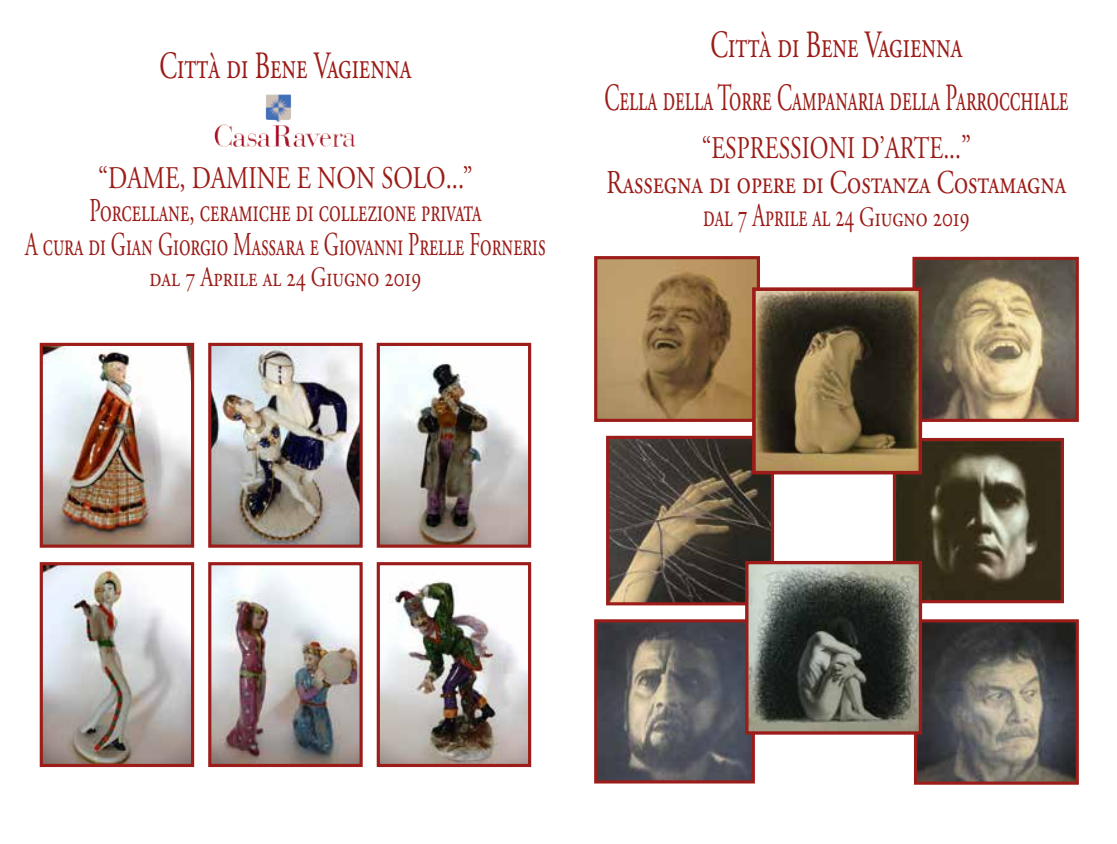
<style>
.page{position:relative;width:1117px;height:844px;background:#fff}
.page>*{position:absolute;margin:0;border:0;box-sizing:border-box;transform-origin:0 0}
.t1{font:38.5px/53.7px "Adobe Garamond Regular SC";color:#9b1c18;text-align:center;scale:.66 1}
.t2{font:33.25px/33.2px "Adobe Garamond Regular SC";color:#9b1c18;text-align:center;scale:.62 1}
.t3{font:33.25px/33.2px "Adobe Garamond Regular SC";color:#9b1c18;text-align:center;scale:.75 1}
.t4{font:31.5px "Adobe Garamond Regular SC";color:#9b1c18;scale:.78 1}
.t5{font:31.5px "Adobe Garamond Regular SC";color:#9b1c18;scale:.75 1}
.t6{font:28px "Adobe Garamond Regular SC";color:#9b1c18;scale:.75 1}
.s1{font-size:33.25px}
.s2{font-size:28px}
</style>
<div class="page">
<img style="left:215px;top:95px;width:141px;height:52px">
<img style="left:44px;top:566px;width:146px;height:196px">
<div style="left:40px;top:562px;width:154px;height:204px;border:3px solid #9b1c18"></div>
<img style="left:380px;top:347px;width:147px;height:196px">
<div style="left:376px;top:343px;width:155px;height:204px;border:3px solid #9b1c18"></div>
<img style="left:44px;top:347px;width:146px;height:196px">
<div style="left:40px;top:343px;width:154px;height:204px;border:3px solid #9b1c18"></div>
<img style="left:212px;top:566px;width:146px;height:196px">
<div style="left:208px;top:562px;width:154px;height:204px;border:3px solid #9b1c18"></div>
<img style="left:380px;top:581px;width:147px;height:181px">
<div style="left:376px;top:562px;width:155px;height:204px;border:3px solid #9b1c18"></div>
<img style="left:212px;top:347px;width:146px;height:196px">
<div style="left:208px;top:343px;width:154px;height:204px;border:3px solid #9b1c18"></div>
<img style="left:598px;top:623px;width:152px;height:156px">
<div style="left:594px;top:619px;width:160px;height:164px;border:3px solid #9b1c18"></div>
<img style="left:896px;top:442px;width:163px;height:157px">
<div style="left:892px;top:438px;width:171px;height:165px;border:3px solid #9b1c18"></div>
<img style="left:917px;top:623px;width:157px;height:157px">
<div style="left:913px;top:619px;width:165px;height:165px;border:3px solid #9b1c18"></div>
<img style="left:598px;top:260px;width:157px;height:158px">
<div style="left:594px;top:256px;width:165px;height:166px;border:3px solid #9b1c18"></div>
<img style="left:610px;top:439px;width:159px;height:162px">
<div style="left:606px;top:435px;width:167px;height:170px;border:3px solid #9b1c18"></div>
<img style="left:916px;top:261px;width:158px;height:157px">
<div style="left:912px;top:257px;width:166px;height:165px;border:3px solid #9b1c18"></div>
<img style="left:757px;top:292px;width:159px;height:177px">
<div style="left:752px;top:287px;width:169px;height:187px;border:4px solid #9b1c18"></div>
<img style="left:749px;top:564px;width:168px;height:166px">
<div style="left:745px;top:560px;width:176px;height:174px;border:3px solid #9b1c18"></div>
<p class="t1" style="left:159px;top:40px;width:383px">Città di Bene Vagienna</p>
<p class="t4" style="left:98px;top:161px;width:481px">“DAME, DAMINE E NON SOLO...”</p>
<p class="t2" style="left:25px;top:195px;width:840px">Porcellane, ceramiche di collezione privata<br>A cura di Gian Giorgio Massara e Giovanni Prelle Forneris</p>
<p class="t6" style="left:149px;top:262px;width:364px">dal 7 Aprile al 24 Giugno 2019</p>
<p class="t1" style="left:604px;top:19px;width:704px">Città di Bene Vagienna<br>Cella della Torre Campanaria della Parrocchiale</p>
<p class="t5" style="left:701px;top:131px;width:360px">“ESPRESSIONI D’ARTE...<span class="s1">”</span></p>
<p class="t3" style="left:606px;top:166px;width:614px">Rassegna di opere di Costanza Costamagna dal 7 Aprile al 24 <span class="s2">Giugno 2019</span></p>
</div>
